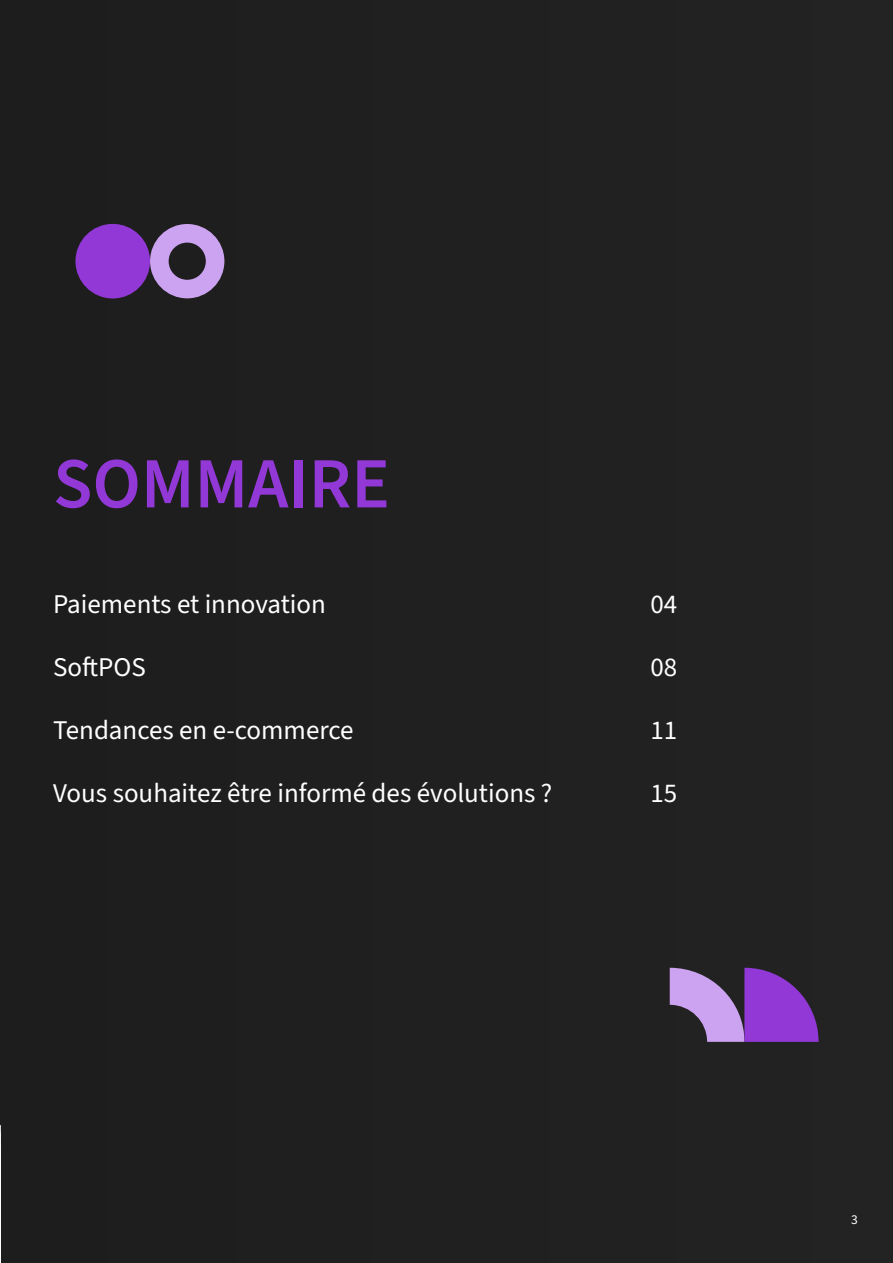
<style>
.page{position:relative;width:893px;height:1263px;background:#202020}
.page>*{position:absolute;margin:0;border:0;box-sizing:border-box;transform-origin:0 0}
.t1{font:600 72px "Source Sans 3";color:#9138d6}
.t2{font:27px "Source Sans 3";color:#fff}
.t3{font:13.5px "Source Sans 3";color:#fff}
</style>
<div class="page">
<img style="left:0;top:1125px;width:1px;height:138px">
<div style="left:75px;top:224px;width:75px;height:74px;background:#9138d6;border-radius:50%"></div>
<svg style="left:150px;top:224px;width:74px;height:74px"></svg>
<svg style="left:670px;top:968px;width:149px;height:74px"></svg>
<h1 class="t1" style="left:53px;top:435px;width:338px">SOMMAIRE</h1>
<p class="t2" style="left:53px;top:586px;width:274px">Paiements et innovation</p>
<p class="t2" style="left:650px;top:586px;width:28px">04</p>
<p class="t2" style="left:53px;top:649px;width:94px">SoftPOS</p>
<p class="t2" style="left:650px;top:649px;width:28px">08</p>
<p class="t2" style="left:53px;top:712px;width:302px">Tendances en e-commerce</p>
<p class="t2" style="left:650px;top:712px;width:28px">11</p>
<p class="t2" style="left:53px;top:775px;width:501px">Vous souhaitez être informé des évolutions ?</p>
<p class="t2" style="left:650px;top:775px;width:28px">15</p>
<p class="t3" style="left:851px;top:1210px;width:8px">3</p>
</div>
